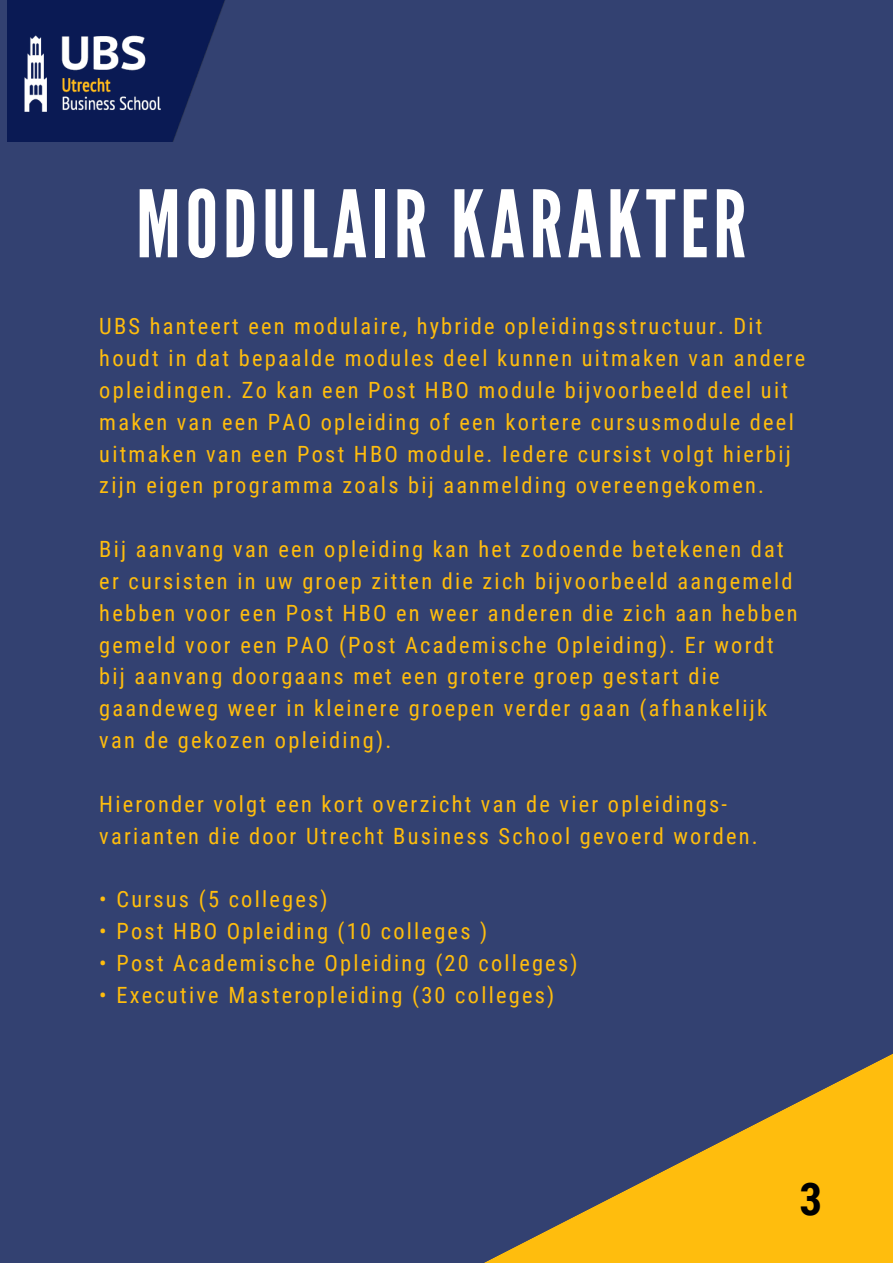
<style>
.page{position:relative;width:893px;height:1264px;background:#fff}
.page>*{position:absolute;margin:0;border:0;box-sizing:border-box;transform-origin:0 0}
.t1{font:92.55px "League Gothic";letter-spacing:.05em;color:#fff}
.t2{font:700 45px "Roboto Condensed";color:#000}
.t3{font:22.35px/31.8px "Roboto Condensed";letter-spacing:.1em;color:#ffbd0d}
</style>
<div class="page">
<div style="left:0;top:0;width:892px;height:1262px;background:#334171"></div>
<svg style="left:486px;top:1054px;width:406px;height:208px"></svg>
<img style="left:7px;top:0;width:218px;height:142px">
<h1 class="t1" style="left:136px;top:171px;width:612px">MODULAIR KARAKTER</h1>
<p class="t3" style="left:99px;top:310px;width:707px">UBS hanteert een modulaire, hybride opleidingsstructuur. Dit houdt in dat bepaalde modules deel kunnen uitmaken van andere opleidingen. Zo kan een Post HBO module bijvoorbeeld deel uit maken van een PAO opleiding of een kortere cursusmodule deel uitmaken van een Post HBO module. Iedere cursist volgt hierbij zijn eigen programma zoals bij aanmelding overeengekomen.</p>
<p class="t3" style="left:99px;top:533px;width:699px">Bij aanvang van een opleiding kan het zodoende betekenen dat er cursisten in uw groep zitten die zich bijvoorbeeld aangemeld hebben voor een Post HBO en weer anderen die zich aan hebben gemeld voor een PAO (Post Academische Opleiding). Er wordt bij aanvang doorgaans met een grotere groep gestart die gaandeweg weer in kleinere groepen verder gaan (afhankelijk van de gekozen opleiding).</p>
<p class="t3" style="left:99px;top:788px;width:660px">Hieronder volgt een kort overzicht van de vier opleidings&shy;varianten die door Utrecht Business School gevoerd worden.</p>
<p class="t3" style="left:99px;top:883px;width:230px">• Cursus (5 colleges)</p>
<p class="t3" style="left:99px;top:915px;width:389px">• Post HBO Opleiding (10 colleges )</p>
<p class="t3" style="left:99px;top:947px;width:479px">• Post Academische Opleiding (20 colleges)</p>
<p class="t3" style="left:99px;top:979px;width:456px">• Executive Masteropleiding (30 colleges)</p>
<h2 class="t2" style="left:799px;top:1172px;width:24px">3</h2>
</div>
